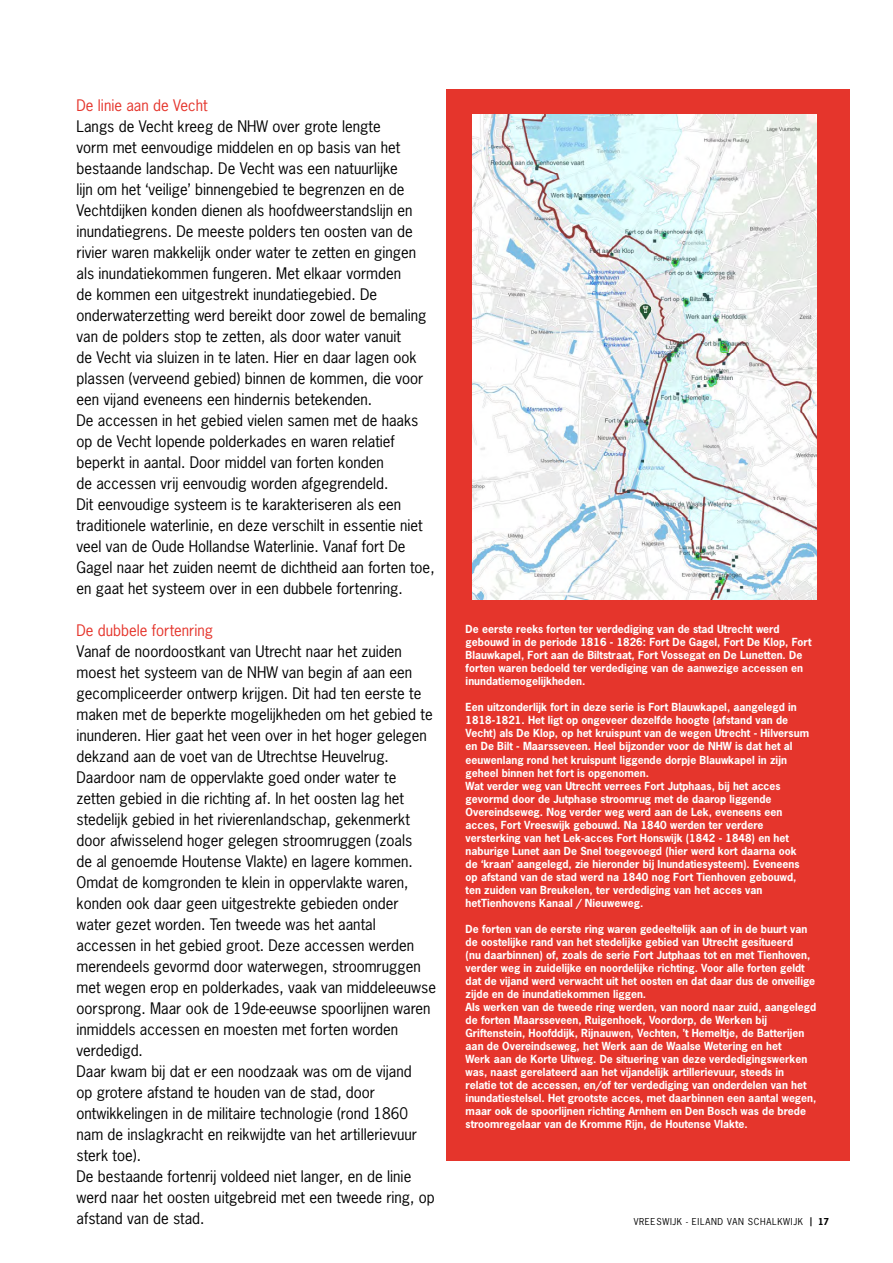
<style>
.page{position:relative;width:893px;height:1263px;background:#fff}
.page>*{position:absolute;margin:0;border:0;box-sizing:border-box;transform-origin:0 0}
.t1{font:15px/21px "News Gothic Std";color:#000}
.t2{font:15px "News Gothic Std";color:#e5352c}
.t3{font:700 10.5px/13px "News Gothic Std";color:#fff}
.t4{font:9px "News Gothic Std";letter-spacing:.075em;color:#000}
.s1{font-weight:700}
</style>
<div class="page">
<div style="left:446px;top:89px;width:404px;height:1072px;background:#e5352c"></div>
<img style="left:472px;top:115px;width:344px;height:485px">
<p class="t2" style="left:77px;top:95px;width:133px">De linie aan de Vecht</p>
<p class="t1" style="left:77px;top:115px;width:360px">Langs de Vecht kreeg de NHW over grote lengte<br>vorm met eenvoudige middelen en op basis van het bestaande landschap. De Vecht was een natuurlijke<br>lijn om het ‘veilige’ binnengebied te begrenzen en de Vechtdijken konden dienen als hoofdweerstandslijn en inundatiegrens. De meeste polders ten oosten van de rivier waren makkelijk onder water te zetten en gingen als inundatiekommen fungeren. Met elkaar vormden<br>de kommen een uitgestrekt inundatiegebied. De onderwaterzetting werd bereikt door zowel de bemaling van de polders stop te zetten, als door water vanuit<br>de Vecht via sluizen in te laten. Hier en daar lagen ook plassen (verveend gebied) binnen de kommen, die voor een vijand eveneens een hindernis betekenden.<br>De accessen in het gebied vielen samen met de haaks op de Vecht lopende polderkades en waren relatief beperkt in aantal. Door middel van forten konden<br>de accessen vrij eenvoudig worden afgegrendeld.<br>Dit eenvoudige systeem is te karakteriseren als een traditionele waterlinie, en deze verschilt in essentie niet veel van de Oude Hollandse Waterlinie. Vanaf fort De Gagel naar het zuiden neemt de dichtheid aan forten toe, en gaat het systeem over in een dubbele fortenring.</p>
<p class="t2" style="left:77px;top:620px;width:138px">De dubbele fortenring</p>
<p class="t1" style="left:77px;top:640px;width:361px">Vanaf de noordoostkant van Utrecht naar het zuiden moest het systeem van de NHW van begin af aan een gecompliceerder ontwerp krijgen. Dit had ten eerste te maken met de beperkte mogelijkheden om het gebied te inunderen. Hier gaat het veen over in het hoger gelegen dekzand aan de voet van de Utrechtse Heuvelrug.<br>Daardoor nam de oppervlakte goed onder water te zetten gebied in die richting af. In het oosten lag het stedelijk gebied in het rivierenlandschap, gekenmerkt door afwisselend hoger gelegen stroomruggen (zoals<br>de al genoemde Houtense Vlakte) en lagere kommen.<br>Omdat de komgronden te klein in oppervlakte waren, konden ook daar geen uitgestrekte gebieden onder water gezet worden. Ten tweede was het aantal accessen in het gebied groot. Deze accessen werden merendeels gevormd door waterwegen, stroomruggen met wegen erop en polderkades, vaak van middeleeuwse oorsprong. Maar ook de 19de-eeuwse spoorlijnen waren inmiddels accessen en moesten met forten worden verdedigd.<br>Daar kwam bij dat er een noodzaak was om de vijand<br>op grotere afstand te houden van de stad, door ontwikkelingen in de militaire technologie (rond 1860 nam de inslagkracht en reikwijdte van het artillerievuur sterk toe).<br>De bestaande fortenrij voldeed niet langer, en de linie werd naar het oosten uitgebreid met een tweede ring, op afstand van de stad.</p>
<p class="t3" style="left:466px;top:623px;width:348px">De eerste reeks forten ter verdediging van de stad Utrecht werd gebouwd in de periode 1816 - 1826: Fort De Gagel, Fort De Klop, Fort Blauwkapel, Fort aan de Biltstraat, Fort Vossegat en De Lunetten. De forten waren bedoeld ter verdediging van de aanwezige accessen en inundatiemogelijkheden.</p>
<p class="t3" style="left:466px;top:701px;width:345px">Een uitzonderlijk fort in deze serie is Fort Blauwkapel, aangelegd in 1818-1821. Het ligt op ongeveer dezelfde hoogte (afstand van de Vecht) als De Klop, op het kruispunt van de wegen Utrecht - Hilversum en De Bilt - Maarsseveen. Heel bijzonder voor de NHW is dat het al eeuwenlang rond het kruispunt liggende dorpje Blauwkapel in zijn geheel binnen het fort is opgenomen.<br>Wat verder weg van Utrecht verrees Fort Jutphaas, bij het acces gevormd door de Jutphase stroomrug met de daarop liggende Overeindseweg. Nog verder weg werd aan de Lek, eveneens een acces, Fort Vreeswijk gebouwd. Na 1840 werden ter verdere versterking van het Lek-acces Fort Honswijk (1842 - 1848) en het naburige Lunet aan De Snel toegevoegd (hier werd kort daarna ook de ‘kraan’ aangelegd, zie hieronder bij Inundatiesysteem). Eveneens op afstand van de stad werd na 1840 nog Fort Tienhoven gebouwd, ten zuiden van Breukelen, ter verdediging van het acces van hetTienhovens Kanaal / Nieuweweg.</p>
<p class="t3" style="left:466px;top:922px;width:352px">De forten van de eerste ring waren gedeeltelijk aan of in de buurt van de oostelijke rand van het stedelijke gebied van Utrecht gesitueerd<br>(nu daarbinnen) of, zoals de serie Fort Jutphaas tot en met Tienhoven, verder weg in zuidelijke en noordelijke richting. Voor alle forten geldt dat de vijand werd verwacht uit het oosten en dat daar dus de onveilige zijde en de inundatiekommen liggen.<br>Als werken van de tweede ring werden, van noord naar zuid, aangelegd de forten Maarsseveen, Ruigenhoek, Voordorp, de Werken bij Griftenstein, Hoofddijk, Rijnauwen, Vechten, ’t Hemeltje, de Batterijen aan de Overeindseweg, het Werk aan de Waalse Wetering en het<br>Werk aan de Korte Uitweg. De situering van deze verdedigingswerken was, naast gerelateerd aan het vijandelijk artillerievuur, steeds in relatie tot de accessen, en/of ter verdediging van onderdelen van het inundatiestelsel. Het grootste acces, met daarbinnen een aantal wegen, maar ook de spoorlijnen richting Arnhem en Den Bosch was de brede stroomregelaar van de Kromme Rijn, de Houtense Vlakte.</p>
<p class="t4" style="left:634px;top:1215px;width:197px">VREESWIJK - EILAND VAN SCHALKWIJK <span class="s1">| 17</span></p>
</div>
